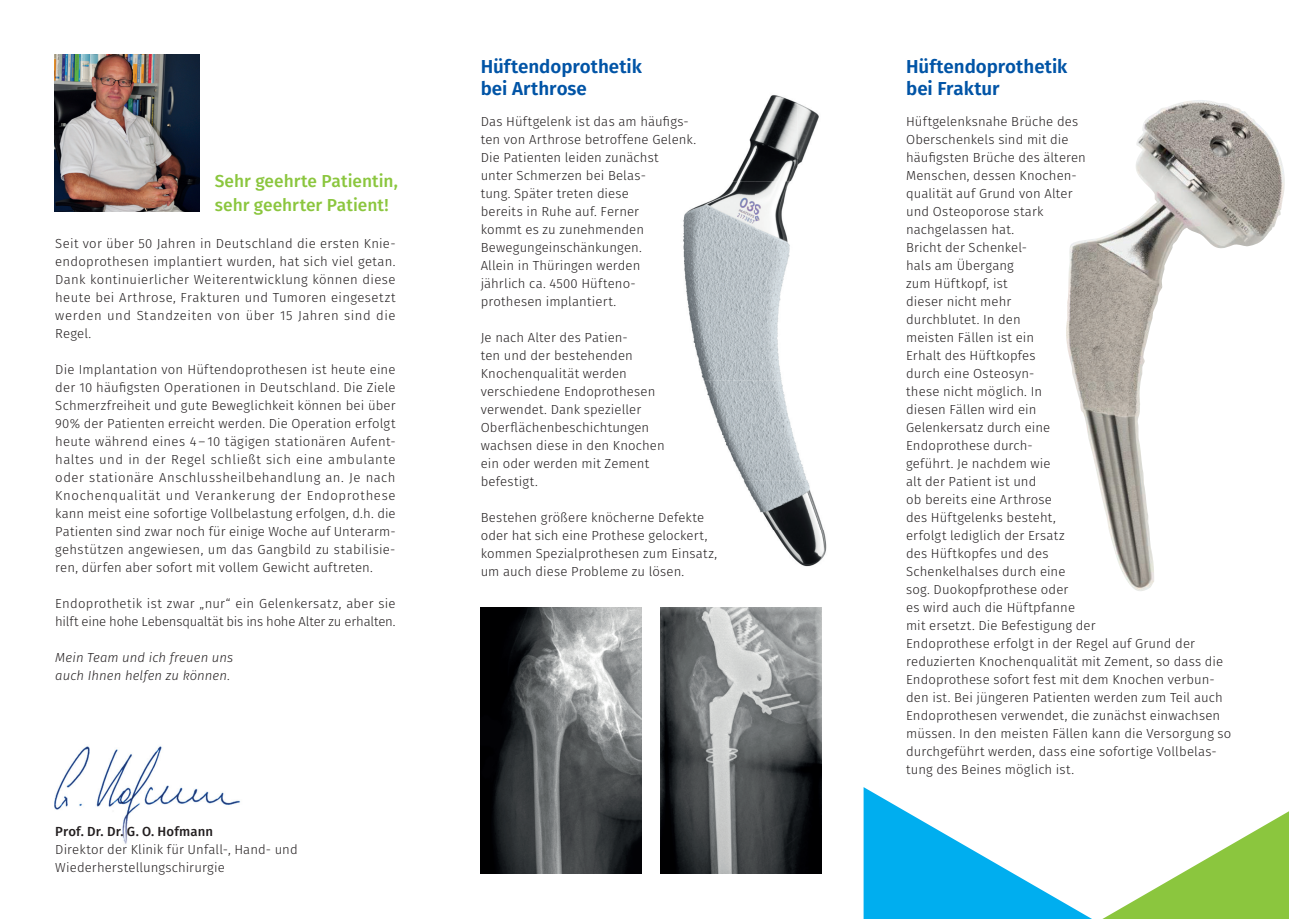
<style>
.page{position:relative;width:1289px;height:919px;background:#fff}
.page>*{position:absolute;margin:0;border:0;box-sizing:border-box;transform-origin:0 0}
.t1{font:600 18.75px/22.5px "Fira Sans";color:#0154a6}
.t2{font:500 17.4px/23.7px "Fira Sans";color:#8bc63e}
.t3{font:300 13.2px/18px "Fira Sans";letter-spacing:.01em;color:#231f20}
.t4{font:italic 300 13.2px/18px "Fira Sans";letter-spacing:.005em;color:#231f20}
.t5{font:500 13.2px "Fira Sans";letter-spacing:.01em;color:#231f20}
</style>
<div class="page">
<img style="left:55px;top:55px;width:144px;height:156px">
<img style="left:54px;top:746px;width:187px;height:98px">
<img style="left:660px;top:607px;width:161px;height:266px">
<img style="left:480px;top:607px;width:161px;height:266px">
<img style="left:733px;top:95px;width:64px;height:86px">
<img style="left:797px;top:103px;width:22px;height:64px">
<img style="left:683px;top:181px;width:72px;height:100px">
<img style="left:755px;top:181px;width:36px;height:199px">
<img style="left:685px;top:281px;width:70px;height:99px">
<img style="left:703px;top:380px;width:104px;height:100px">
<img style="left:743px;top:480px;width:81px;height:50px">
<img style="left:773px;top:530px;width:54px;height:37px">
<img style="left:1066px;top:100px;width:219px;height:491px">
<svg style="left:1104px;top:812px;width:184px;height:106px"></svg>
<svg style="left:863px;top:787px;width:227px;height:131px"></svg>
<h2 class="t2" style="left:215px;top:168px;width:185px">Sehr geehrte Patientin, sehr geehrter Patient!</h2>
<p class="t3" style="left:55px;top:234px;width:342px;text-align:justify">Seit vor über 50 Jahren in Deutschland die ersten Knie&shy;endoprothesen implantiert wurden, hat sich viel getan.<br>Dank kontinuierlicher Weiterentwicklung können diese heute bei Arthrose, Frakturen und Tumoren eingesetzt werden und Standzeiten von über 15 Jahren sind die Regel.</p>
<p class="t3" style="left:55px;top:360px;width:342px;text-align:justify">Die Implantation von Hüftendoprothesen ist heute eine der 10 häufigsten Operationen in Deutschland. Die Ziele Schmerzfreiheit und gute Beweglichkeit können bei über 90% der Patienten erreicht werden. Die Operation erfolgt heute während eines 4 – 10 tägigen stationären Aufent&shy;haltes und in der Regel schließt sich eine ambulante oder stationäre Anschlussheilbehandlung an. Je nach Knochenqualität und Verankerung der Endoprothese kann meist eine sofortige Vollbelastung erfolgen, d.h. die Patienten sind zwar noch für einige Woche auf Unterarm&shy;gehstützen angewiesen, um das Gangbild zu stabilisie&shy;ren, dürfen aber sofort mit vollem Gewicht auftreten.</p>
<p class="t3" style="left:55px;top:594px;width:342px">Endoprothetik ist zwar „nur“ ein Gelenkersatz, aber sie hilft eine hohe Lebensqualtät bis ins hohe Alter zu erhalten.</p>
<p class="t4" style="left:55px;top:648px;width:179px">Mein Team und ich freuen uns auch Ihnen helfen zu können.</p>
<p class="t5" style="left:55px;top:820px;width:159px">Prof. Dr. Dr. G. O. Hofmann</p>
<p class="t3" style="left:55px;top:839px;width:244px">Direktor der Klinik für Unfall-, Hand- und<br>Wiederherstellungschirurgie</p>
<h1 class="t1" style="left:480px;top:54px;width:163px">Hüftendoprothetik bei Arthrose</h1>
<p class="t3" style="left:480px;top:112px;width:217px">Das Hüftgelenk ist das am häufigs&shy;ten von Arthrose betroffene Gelenk.<br>Die Patienten leiden zunächst<br>unter Schmerzen bei Belas-<br>tung. Später treten diese<br>bereits in Ruhe auf. Ferner<br>kommt es zu zunehmenden<br>Bewegungeinschänkungen.<br>Allein in Thüringen werden<br>jährlich ca. 4500 Hüfteno&shy;prothesen implantiert.</p>
<p class="t3" style="left:480px;top:328px;width:185px">Je nach Alter des Patien-<br>ten und der bestehenden<br>Knochenqualität werden verschiedene Endoprothesen verwendet. Dank spezieller<br>Oberflächenbeschichtungen wachsen diese in den Knochen ein oder werden mit Zement befestigt.</p>
<p class="t3" style="left:480px;top:508px;width:238px">Bestehen größere knöcherne Defekte oder hat sich eine Prothese gelockert, kommen Spezialprothesen zum Einsatz, um auch diese Probleme zu lösen.</p>
<h1 class="t1" style="left:906px;top:54px;width:163px">Hüftendoprothetik bei Fraktur</h1>
<p class="t3" style="left:906px;top:112px;width:327px">Hüftgelenksnahe Brüche des<br>Oberschenkels sind mit die<br>häufigsten Brüche des älteren<br>Menschen, dessen Knochen-<br>qualität auf Grund von Alter<br>und Osteoporose stark<br>nachgelassen hat.<br>Bricht der Schenkel-<br>hals am Übergang<br>zum Hüftkopf, ist<br>dieser nicht mehr<br>durchblutet. In den<br>meisten Fällen ist ein<br>Erhalt des Hüftkopfes<br>durch eine Osteosyn-<br>these nicht möglich. In<br>diesen Fällen wird ein<br>Gelenkersatz durch eine<br>Endoprothese durch-<br>geführt. Je nachdem wie<br>alt der Patient ist und<br>ob bereits eine Arthrose<br>des Hüftgelenks besteht,<br>erfolgt lediglich der Ersatz<br>des Hüftkopfes und des<br>Schenkelhalses durch eine<br>sog. Duokopfprothese oder<br>es wird auch die Hüftpfanne<br>mit ersetzt. Die Befestigung der<br>Endoprothese erfolgt in der Regel auf Grund der reduzierten Knochenqualität mit Zement, so dass die<br>Endoprothese sofort fest mit dem Knochen verbun&shy;den ist. Bei jüngeren Patienten werden zum Teil auch<br>Endoprothesen verwendet, die zunächst einwachsen müssen. In den meisten Fällen kann die Versorgung so durchgeführt werden, dass eine sofortige Vollbelas&shy;tung des Beines möglich ist.</p>
</div>
